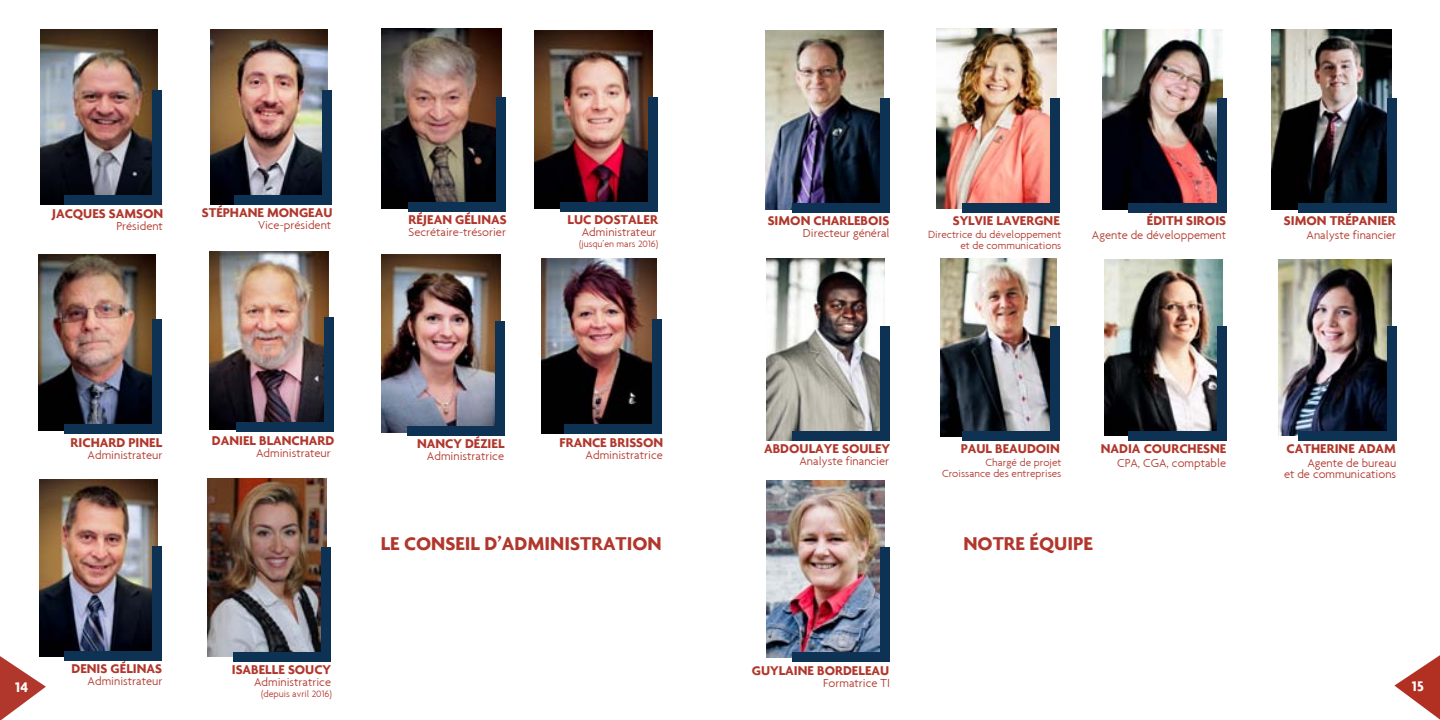
<style>
.page{position:relative;width:1440px;height:720px;background:#fff}
.page>*{position:absolute;margin:0;border:0;box-sizing:border-box;transform-origin:0 0}
.t1{font:700 20px "Agenda";color:#b1372c}
.t2{font:700 15px "Agenda";color:#fff}
.t3{font:700 13.75px "Agenda";color:#b1372c}
.t4{font:300 12.5px/11.2px "Agenda";color:#b1372c;text-align:right}
.t5{font:300 11.25px/11.2px "Agenda";color:#b1372c;text-align:right}
.t6{font:300 10px "Agenda";color:#b1372c}
</style>
<div class="page">
<img style="left:766px;top:480px;width:119px;height:177px">
<img style="left:1278px;top:259px;width:114px;height:177px">
<img style="left:1105px;top:259px;width:118px;height:177px">
<img style="left:941px;top:259px;width:115px;height:178px">
<img style="left:766px;top:259px;width:119px;height:181px">
<img style="left:210px;top:251px;width:118px;height:178px">
<img style="left:534px;top:31px;width:119px;height:178px">
<img style="left:207px;top:478px;width:119px;height:178px">
<img style="left:382px;top:255px;width:118px;height:178px">
<img style="left:382px;top:29px;width:120px;height:180px">
<img style="left:39px;top:255px;width:116px;height:175px">
<img style="left:40px;top:30px;width:117px;height:175px">
<img style="left:211px;top:29px;width:116px;height:175px">
<img style="left:542px;top:258px;width:115px;height:176px">
<img style="left:40px;top:480px;width:117px;height:176px">
<div style="left:236px;top:422px;width:98px;height:10px;background:#0d3253"></div>
<div style="left:64px;top:424px;width:98px;height:10px;background:#0d3253"></div>
<div style="left:64px;top:651px;width:98px;height:9px;background:#0d3253"></div>
<div style="left:64px;top:196px;width:98px;height:9px;background:#0d3253"></div>
<div style="left:234px;top:195px;width:97px;height:10px;background:#0d3253"></div>
<div style="left:564px;top:424px;width:98px;height:10px;background:#0d3253"></div>
<div style="left:407px;top:426px;width:98px;height:10px;background:#0d3253"></div>
<div style="left:408px;top:202px;width:98px;height:10px;background:#0d3253"></div>
<div style="left:560px;top:202px;width:98px;height:9px;background:#0d3253"></div>
<div style="left:233px;top:652px;width:98px;height:9px;background:#0d3253"></div>
<div style="left:325px;top:318px;width:9px;height:114px;background:#0d3253"></div>
<div style="left:152px;top:319px;width:10px;height:115px;background:#0d3253"></div>
<div style="left:152px;top:546px;width:10px;height:114px;background:#0d3253"></div>
<div style="left:152px;top:91px;width:10px;height:114px;background:#0d3253"></div>
<div style="left:322px;top:90px;width:9px;height:115px;background:#0d3253"></div>
<div style="left:652px;top:319px;width:10px;height:115px;background:#0d3253"></div>
<div style="left:495px;top:321px;width:10px;height:115px;background:#0d3253"></div>
<div style="left:497px;top:97px;width:9px;height:115px;background:#0d3253"></div>
<div style="left:648px;top:97px;width:10px;height:114px;background:#0d3253"></div>
<div style="left:322px;top:547px;width:9px;height:114px;background:#0d3253"></div>
<img style="left:765px;top:31px;width:119px;height:178px">
<div style="left:792px;top:203px;width:98px;height:10px;background:#0d3253"></div>
<div style="left:792px;top:431px;width:98px;height:9px;background:#0d3253"></div>
<div style="left:792px;top:652px;width:98px;height:10px;background:#0d3253"></div>
<div style="left:880px;top:98px;width:10px;height:115px;background:#0d3253"></div>
<div style="left:880px;top:326px;width:10px;height:114px;background:#0d3253"></div>
<div style="left:880px;top:548px;width:10px;height:114px;background:#0d3253"></div>
<img style="left:1102px;top:30px;width:121px;height:179px">
<img style="left:936px;top:29px;width:120px;height:179px">
<img style="left:1272px;top:30px;width:120px;height:179px">
<div style="left:962px;top:203px;width:98px;height:10px;background:#0d3253"></div>
<div style="left:962px;top:431px;width:98px;height:9px;background:#0d3253"></div>
<div style="left:1129px;top:203px;width:97px;height:10px;background:#0d3253"></div>
<div style="left:1129px;top:431px;width:97px;height:9px;background:#0d3253"></div>
<div style="left:1299px;top:203px;width:97px;height:10px;background:#0d3253"></div>
<div style="left:1299px;top:431px;width:97px;height:9px;background:#0d3253"></div>
<div style="left:1050px;top:98px;width:10px;height:115px;background:#0d3253"></div>
<div style="left:1050px;top:326px;width:10px;height:114px;background:#0d3253"></div>
<div style="left:1217px;top:98px;width:9px;height:115px;background:#0d3253"></div>
<div style="left:1217px;top:326px;width:9px;height:114px;background:#0d3253"></div>
<div style="left:1387px;top:98px;width:9px;height:115px;background:#0d3253"></div>
<div style="left:1387px;top:326px;width:9px;height:114px;background:#0d3253"></div>
<svg style="left:0;top:656px;width:46px;height:64px"></svg>
<svg style="left:1394px;top:655px;width:46px;height:65px"></svg>
<p class="t3" style="left:52px;top:205px;width:113px">JACQUES SAMSON</p>
<p class="t3" style="left:202px;top:204px;width:132px">STÉPHANE MONGEAU</p>
<p class="t4" style="left:117px;top:220px;width:48px">Président</p>
<p class="t4" style="left:258px;top:220px;width:75px">Vice-président</p>
<p class="t3" style="left:408px;top:211px;width:100px">RÉJEAN GÉLINAS</p>
<p class="t3" style="left:568px;top:211px;width:92px">LUC DOSTALER</p>
<p class="t4" style="left:409px;top:227px;width:99px">Secrétaire-trésorier</p>
<p class="t4" style="left:582px;top:226px;width:76px">Administrateur</p>
<p class="t6" style="left:579px;top:238px;width:81px">(jusqu’en mars 2016)</p>
<p class="t3" style="left:768px;top:213px;width:123px">SIMON CHARLEBOIS</p>
<p class="t4" style="left:803px;top:228px;width:88px">Directeur général</p>
<p class="t3" style="left:953px;top:213px;width:109px">SYLVIE LAVERGNE</p>
<p class="t5" style="left:928px;top:228px;width:135px">Directrice du développement et de communications</p>
<p class="t3" style="left:1147px;top:213px;width:81px">ÉDITH SIROIS</p>
<p class="t4" style="left:1092px;top:229px;width:136px">Agente de développement</p>
<p class="t3" style="left:1284px;top:213px;width:113px">SIMON TRÉPANIER</p>
<p class="t4" style="left:1307px;top:229px;width:91px">Analyste financier</p>
<p class="t3" style="left:71px;top:434px;width:93px">RICHARD PINEL</p>
<p class="t3" style="left:212px;top:432px;width:124px">DANIEL BLANCHARD</p>
<p class="t4" style="left:88px;top:449px;width:76px">Administrateur</p>
<p class="t4" style="left:256px;top:447px;width:76px">Administrateur</p>
<p class="t3" style="left:417px;top:436px;width:89px">NANCY DÉZIEL</p>
<p class="t3" style="left:560px;top:434px;width:105px">FRANCE BRISSON</p>
<p class="t4" style="left:427px;top:451px;width:79px">Administratrice</p>
<p class="t4" style="left:586px;top:449px;width:79px">Administratrice</p>
<p class="t3" style="left:764px;top:440px;width:127px">ABDOULAYE SOULEY</p>
<p class="t4" style="left:799px;top:455px;width:91px">Analyste financier</p>
<p class="t3" style="left:961px;top:440px;width:101px">PAUL BEAUDOIN</p>
<p class="t5" style="left:942px;top:456px;width:121px">Chargé de projet<br>Croissance des entreprises</p>
<p class="t3" style="left:1101px;top:440px;width:127px">NADIA COURCHESNE</p>
<p class="t4" style="left:1117px;top:457px;width:110px">CPA, CGA, comptable</p>
<h1 class="t1" style="left:381px;top:531px;width:283px">LE CONSEIL D’ADMINISTRATION</h1>
<h1 class="t1" style="left:963px;top:531px;width:131px">NOTRE ÉQUIPE</h1>
<p class="t3" style="left:1287px;top:440px;width:111px">CATHERINE ADAM</p>
<p class="t4" style="left:1284px;top:457px;width:114px">Agente de bureau<br>et de communications</p>
<p class="t3" style="left:71px;top:660px;width:92px">DENIS GÉLINAS</p>
<p class="t3" style="left:232px;top:661px;width:101px">ISABELLE SOUCY</p>
<p class="t3" style="left:752px;top:662px;width:139px">GUYLAINE BORDELEAU</p>
<p class="t4" style="left:88px;top:675px;width:76px">Administrateur</p>
<p class="t4" style="left:254px;top:676px;width:78px">Administratrice</p>
<p class="t4" style="left:823px;top:677px;width:68px">Formatrice TI</p>
<p class="t2" style="left:15px;top:678px;width:14px">14</p>
<p class="t2" style="left:1412px;top:677px;width:13px">15</p>
<p class="t6" style="left:261px;top:688px;width:72px">(depuis avril 2016)</p>
</div>
